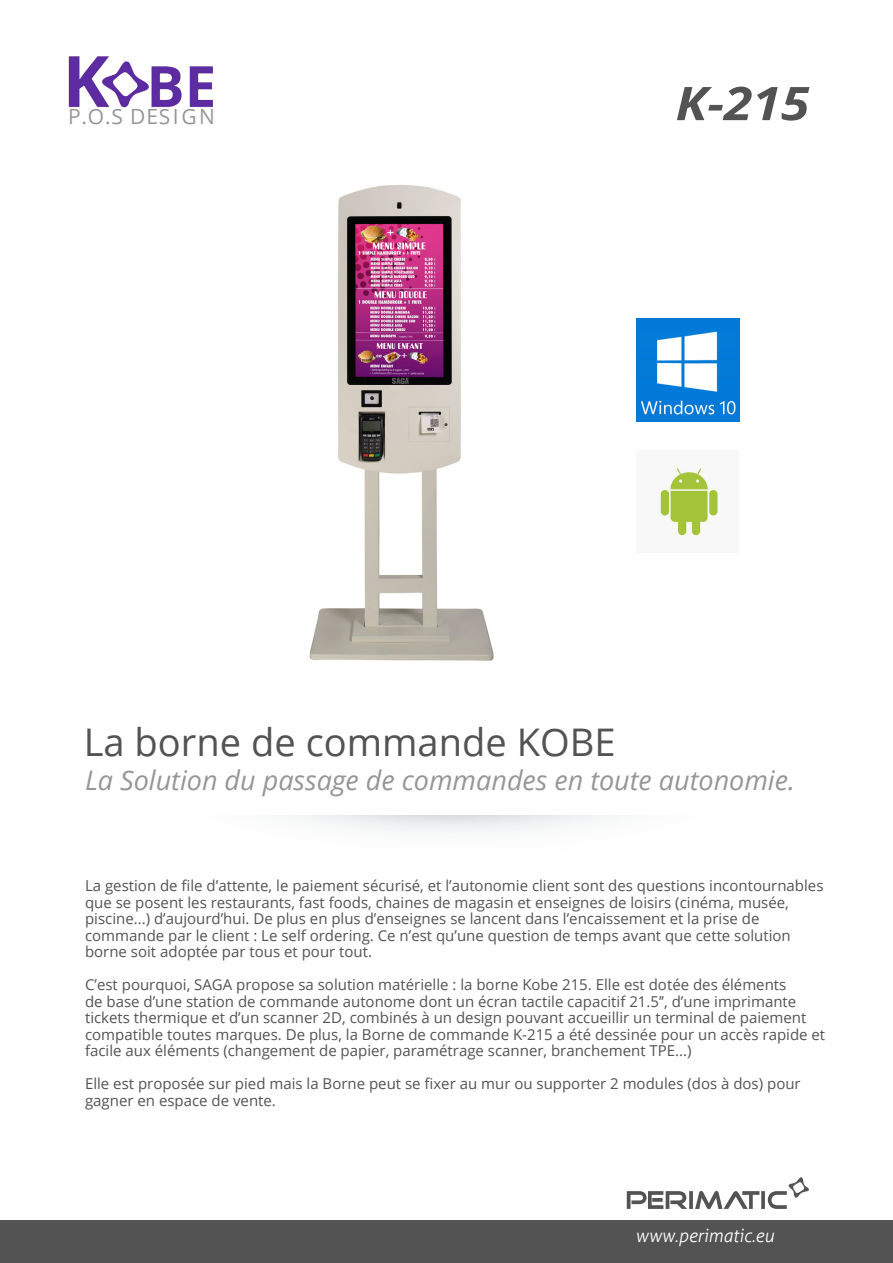
<style>
.page{position:relative;width:893px;height:1263px;background:#fff}
.page>*{position:absolute;margin:0;border:0;box-sizing:border-box;transform-origin:0 0}
.t1{font:italic 700 46.35px "Open Sans";color:#535353;scale:1.12 1}
.t2{font:38.1px "Open Sans";color:#535353}
.t3{font:italic 27px "Open Sans";color:#989595}
.t4{font:21px "Open Sans";letter-spacing:.12em;color:#989595}
.t5{font:italic 300 18px "Aller";color:#fff}
.t6{font:15px/16.5px "Open Sans";color:#535353}
</style>
<div class="page">
<div style="left:0;top:1220px;width:893px;height:43px;background:#535353"></div>
<svg style="left:627px;top:1177px;width:182px;height:32px"></svg>
<img style="left:637px;top:319px;width:102px;height:102px">
<img style="left:68px;top:56px;width:145px;height:52px">
<img style="left:309px;top:185px;width:185px;height:476px">
<img style="left:660px;top:468px;width:58px;height:68px">
<p class="t4" style="left:68px;top:101px;width:148px">P.O.S DESIGN</p>
<p class="t1" style="left:675px;top:71px;width:121px">K-215</p>
<p class="t2" style="left:84px;top:716px;width:533px">La borne de commande KOBE</p>
<p class="t3" style="left:85px;top:762px;width:711px">La Solution du passage de commandes en toute autonomie.</p>
<p class="t6" style="left:85px;top:877px;width:740px">La gestion de file d’attente, le paiement sécurisé, et l’autonomie client sont des questions incontournables que se posent les restaurants, fast foods, chaines de magasin et enseignes de loisirs (cinéma, musée, piscine...) d’aujourd’hui. De plus en plus d’enseignes se lancent dans l’encaissement et la prise de commande par le client : Le self ordering. Ce n’est qu’une question de temps avant que cette solution borne soit adoptée par tous et pour tout.</p>
<p class="t6" style="left:85px;top:976px;width:742px">C’est pourquoi, SAGA propose sa solution matérielle : la borne Kobe 215. Elle est dotée des éléments<br>de base d’une station de commande autonome dont un écran tactile capacitif 21.5’’, d’une imprimante tickets thermique et d’un scanner 2D, combinés à un design pouvant accueillir un terminal de paiement compatible toutes marques. De plus, la Borne de commande K-215 a été dessinée pour un accès rapide et facile aux éléments (changement de papier, paramétrage scanner, branchement TPE...)</p>
<p class="t6" style="left:85px;top:1075px;width:717px">Elle est proposée sur pied mais la Borne peut se fixer au mur ou supporter 2 modules (dos à dos) pour gagner en espace de vente.</p>
<p class="t5" style="left:635px;top:1225px;width:140px">www.perimatic.eu</p>
</div>
